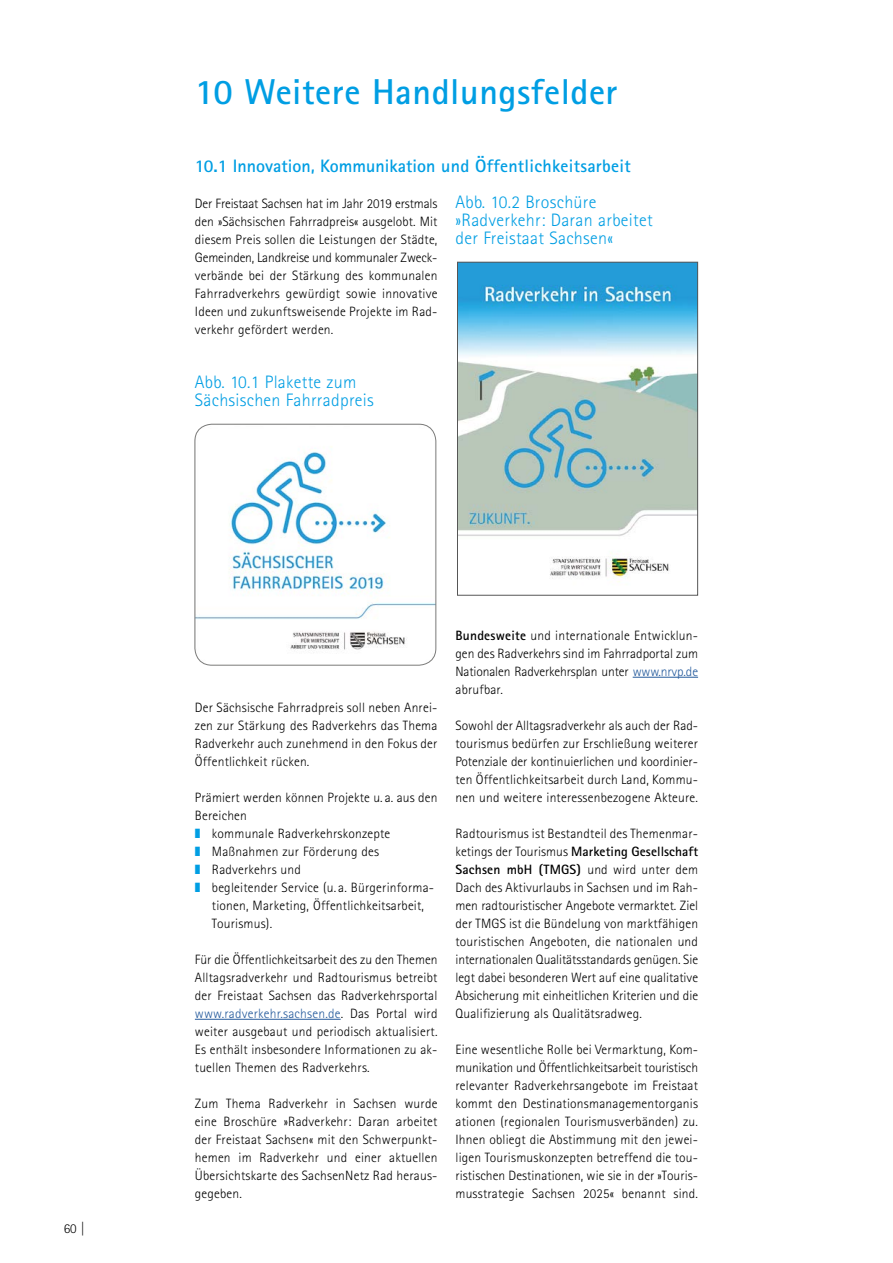
<style>
.page{position:relative;width:893px;height:1263px;background:#fff}
.page>*{position:absolute;margin:0;border:0;box-sizing:border-box;transform-origin:0 0}
.INH_H1{font:700 36px "Rotis Sans Serif Pro";letter-spacing:.015em;color:#009ee3}
.INH_P_Abbildung{font:300 18px "Rotis Sans Serif Pro";letter-spacing:.015em;color:#009ee3}
.INH_H2{font:700 18px "Rotis Sans Serif Pro";letter-spacing:.005em;color:#009ee3}
.INH_P{font:300 13.5px/18px "Rotis Sans Serif Pro";letter-spacing:.015em;color:#000;text-align:justify}
.s1{color:#009ee3}
.s2{color:#245a9c}
.s3{font-weight:700}
</style>
<div class="page">
<hr style="left:195px;top:1019px;width:146px;height:1px;background:#245a9c">
<hr style="left:633px;top:677px;width:65px;height:1px;background:#245a9c">
<img style="left:195px;top:424px;width:241px;height:241px">
<div style="left:195px;top:424px;width:241px;height:241px;border:1px solid #7b7b7a;border-radius:17px"></div>
<img style="left:459px;top:264px;width:237px;height:318px">
<div style="left:457px;top:262px;width:241px;height:334px;border:1px solid #565656"></div>
<p class="INH_P" style="left:64px;top:1220px;width:23px">60 |</p>
<h1 class="INH_H1" style="left:195px;top:69px;width:424px">10 Weitere Handlungsfelder</h1>
<h2 class="INH_H2" style="left:195px;top:154px;width:437px">10.1 Innovation, Kommunikation und Öffentlichkeitsarbeit</h2>
<p class="INH_P" style="left:195px;top:194px;width:244px">Der Freistaat Sachsen hat im Jahr 2019 erstmals den »Sächsischen Fahrradpreis« ausgelobt. Mit diesem Preis sollen die Leistungen der Städte, Gemeinden, Landkreise und kommunaler Zweck&shy;verbände bei der Stärkung des kommunalen Fahrradverkehrs gewürdigt sowie innovative Ideen und zukunftsweisende Projekte im Rad&shy;verkehr gefördert werden.</p>
<p class="INH_P_Abbildung" style="left:195px;top:371px;width:163px">Abb. 10.1 Plakette zum</p>
<p class="INH_P_Abbildung" style="left:195px;top:389px;width:180px">Sächsischen Fahrradpreis</p>
<p class="INH_P_Abbildung" style="left:455px;top:191px;width:143px">Abb. 10.2 Broschüre</p>
<p class="INH_P_Abbildung" style="left:455px;top:209px;width:199px">»Radverkehr: Daran arbeitet</p>
<p class="INH_P_Abbildung" style="left:455px;top:227px;width:159px">der Freistaat Sachsen«</p>
<p class="INH_P" style="left:195px;top:698px;width:244px">Der Sächsische Fahrradpreis soll neben Anrei&shy;zen zur Stärkung des Radverkehrs das Thema Radverkehr auch zunehmend in den Fokus der Öffentlichkeit rücken.</p>
<p class="INH_P" style="left:195px;top:788px;width:244px">Prämiert werden können Projekte u. a. aus den<br>Bereichen</p>
<p class="INH_P" style="left:195px;top:824px;width:197px"><span class="s1">❚</span> kommunale Radverkehrskonzepte</p>
<p class="INH_P" style="left:195px;top:842px;width:186px"><span class="s1">❚</span> Maßnahmen zur Förderung des</p>
<p class="INH_P" style="left:195px;top:860px;width:108px"><span class="s1">❚</span> Radverkehrs und</p>
<p class="INH_P" style="left:212px;top:878px;width:224px;text-align:left;text-indent:-17px"><span class="s1">❚</span> begleitender Service (u. a. Bürgerinforma&shy;tionen, Marketing, Öffentlichkeitsarbeit,<br>Tourismus).</p>
<p class="INH_P" style="left:195px;top:950px;width:244px">Für die Öffentlichkeitsarbeit des zu den Themen Alltagsradverkehr und Radtourismus betreibt der Freistaat Sachsen das Radverkehrsportal <span class="s2">www.radverkehr.sachsen.de</span>. Das Portal wird weiter ausgebaut und periodisch aktualisiert.<br>Es enthält insbesondere Informationen zu ak&shy;tuellen Themen des Radverkehrs.</p>
<p class="INH_P" style="left:195px;top:1094px;width:244px">Zum Thema Radverkehr in Sachsen wurde eine Broschüre »Radverkehr: Daran arbeitet der Freistaat Sachsen« mit den Schwerpunkt&shy;hemen im Radverkehr und einer aktuellen Übersichtskarte des SachsenNetz Rad heraus&shy;gegeben.</p>
<p class="INH_P" style="left:455px;top:626px;width:244px"><span class="s3">Bundesweite</span> und internationale Entwicklun&shy;gen des Radverkehrs sind im Fahrradportal zum Nationalen Radverkehrsplan unter <span class="s2">www.nrvp.de </span>abrufbar.</p>
<p class="INH_P" style="left:455px;top:716px;width:244px">Sowohl der Alltagsradverkehr als auch der Rad&shy;tourismus bedürfen zur Erschließung weiterer Potenziale der kontinuierlichen und koordinier&shy;ten Öffentlichkeitsarbeit durch Land, Kommu&shy;nen und weitere interessenbezogene Akteure.</p>
<p class="INH_P" style="left:455px;top:824px;width:244px">Radtourismus ist Bestandteil des Themenmar&shy;ketings der Tourismus <span class="s3">Marketing Gesellschaft Sachsen mbH (TMGS)</span> und wird unter dem Dach des Aktivurlaubs in Sachsen und im Rah&shy;men radtouristischer Angebote vermarktet. Ziel der TMGS ist die Bündelung von marktfähigen touristischen Angeboten, die nationalen und internationalen Qualitätsstandards genügen. Sie legt dabei besonderen Wert auf eine qualitative Absicherung mit einheitlichen Kriterien und die Qualifizierung als Qualitätsradweg.</p>
<p class="INH_P" style="left:455px;top:1040px;width:244px">Eine wesentliche Rolle bei Vermarktung, Kom&shy;munikation und Öffentlichkeitsarbeit touristisch relevanter Radverkehrsangebote im Freistaat kommt den Destinationsmanagementorganis ationen (regionalen Tourismusverbänden) zu.<br>Ihnen obliegt die Abstimmung mit den jewei&shy;ligen Tourismuskonzepten betreffend die tou&shy;ristischen Destinationen, wie sie in der »Touris&shy;musstrategie Sachsen 2025« benannt sind.</p>
</div>
